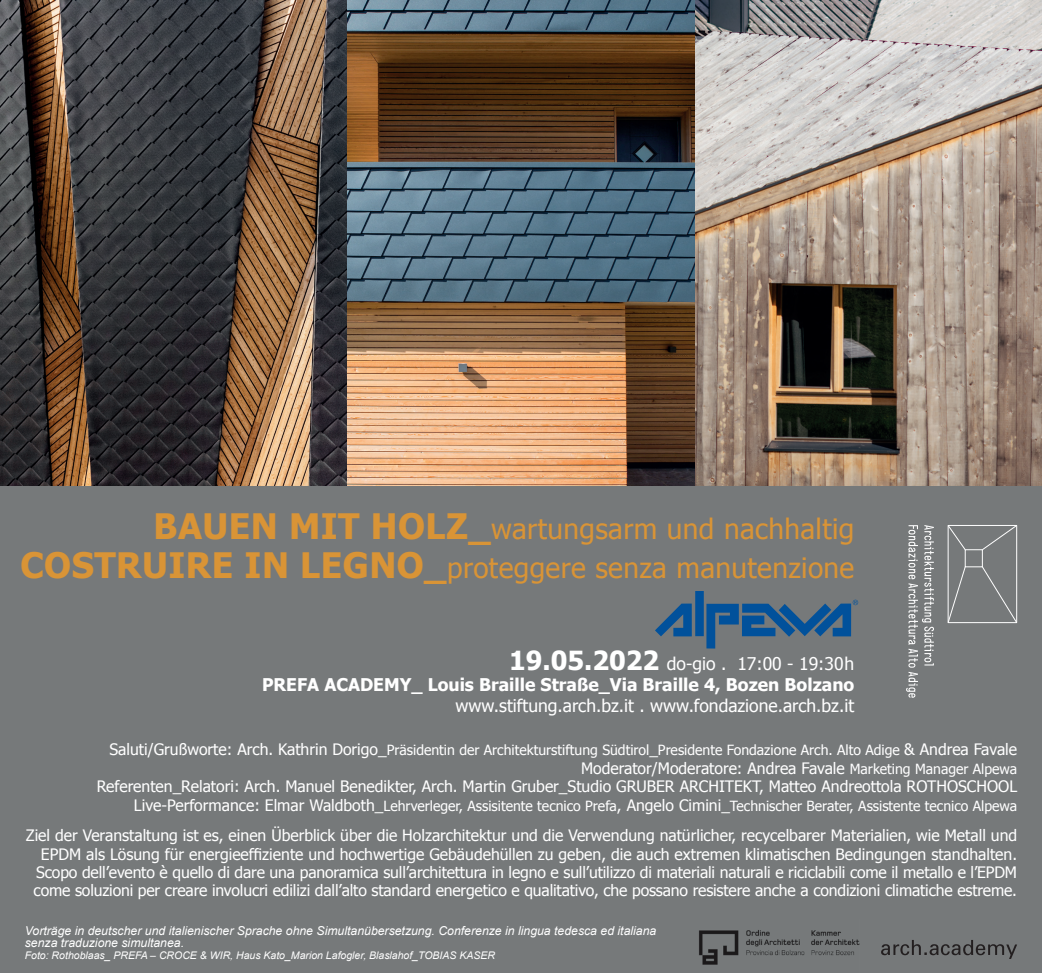
<style>
.page{position:relative;width:1042px;height:973px;background:#fff}
.page>*{position:absolute;margin:0;border:0;box-sizing:border-box;transform-origin:0 0}
.t1{font:28px/38.5px "Tahoma";letter-spacing:.015em;color:#d99436;text-align:right}
.t2{font:700 17.5px/21px "Tahoma";color:#fff;text-align:right}
.t3{font:17.5px "Tahoma";color:#fff}
.t4{font:15.75px/18.4px "Tahoma";color:#fff;text-align:right}
.t5{font:14px "Tahoma";color:#fff}
.t6{font:italic 12.25px/12.2px "Arial";color:#fff}
.t7{font:italic 10.5px "Arial";color:#fff}
.s1{font-weight:700;font-size:35px}
.s2{font-size:26.25px}
.s3{font-weight:400}
.s4{font-size:15.75px}
.s5{font-size:14px}
</style>
<div class="page">
<img style="left:0;top:0;width:1042px;height:486px">
<div style="left:0;top:486px;width:1042px;height:486px;background:#76797a"></div>
<svg style="left:906px;top:525px;width:28px;height:172px"></svg>
<div style="left:964px;top:549px;width:19px;height:18px;border:1px solid #fff"></div>
<svg style="left:981px;top:525px;width:37px;height:26px"></svg>
<svg style="left:981px;top:565px;width:37px;height:59px"></svg>
<svg style="left:947px;top:565px;width:19px;height:58px"></svg>
<svg style="left:947px;top:525px;width:19px;height:26px"></svg>
<img style="left:699px;top:930px;width:160px;height:35px">
<svg style="left:655px;top:591px;width:203px;height:57px"></svg>
<svg style="left:881px;top:940px;width:136px;height:18px"></svg>
<h1 class="t1" style="left:20px;top:508px;width:835px"><span class="s1">BAUEN MIT HOLZ_</span>wartungsarm und nachhaltig<br><span class="s1">COSTRUIRE IN LEGNO_</span>proteggere senza manutenzione</h1>
<p class="t2" style="left:262px;top:651px;width:594px"><span class="s2">19.05.2022</span> <span class="s3">do-gio . 17:00 - 19:30h<br></span>PREFA ACADEMY_ Louis Braille Straße_Via Braille 4, Bozen Bolzano</p>
<p class="t3" style="left:455px;top:693px;width:400px">www.stiftung.arch.bz.it . www.fondazione.arch.bz.it</p>
<p class="t5" style="left:109px;top:740px;width:909px"><span class="s4">Saluti/Grußworte: Arch. Kathrin Dorigo_</span>Präsidentin der Architekturstiftung Südtirol<span class="s4">_</span>Presidente Fondazione Arch. Alto Adige <span class="s4">&amp; Andrea Favale</span></p>
<p class="t4" style="left:97px;top:758px;width:922px">Moderator/Moderatore: Andrea Favale <span class="s5">Marketing Manager Alpewa<br></span>Referenten_Relatori: Arch. Manuel Benedikter, Arch. Martin Gruber_Studio GRUBER ARCHITEKT, Matteo Andreottola ROTHOSCHOOL</p>
<p class="t5" style="left:134px;top:796px;width:885px"><span class="s4">Live-Performance: Elmar Waldboth_</span>Lehrverleger, Assisitente tecnico Prefa<span class="s4">, Angelo Cimini_</span>Technischer Berater, Assistente tecnico Alpewa</p>
<p class="t4" style="left:26px;top:825px;width:993px">Ziel der Veranstaltung ist es, einen Überblick über die Holzarchitektur und die Verwendung natürlicher, recycelbarer Materialien, wie Metall und EPDM als Lösung für energieeffiziente und hochwertige Gebäudehüllen zu geben, die auch extremen klimatischen Bedingungen standhalten.<br>Scopo dell’evento è quello di dare una panoramica sull’architettura in legno e sull’utilizzo di materiali naturali e riciclabili come il metallo e l’EPDM come soluzioni per creare involucri edilizi dall’alto standard energetico e qualitativo, che possano resistere anche a condizioni climatiche estreme.</p>
<p class="t6" style="left:25px;top:924px;width:633px">Vorträge in deutscher und italienischer Sprache ohne Simultanübersetzung. Conferenze in lingua tedesca ed italiana senza traduzione simultanea.</p>
<p class="t7" style="left:25px;top:948px;width:472px">Foto: Rothoblaas_ PREFA – CROCE &amp; WIR, Haus Kato_Marion Lafogler, Blaslahof_TOBIAS KASER</p>
</div>
